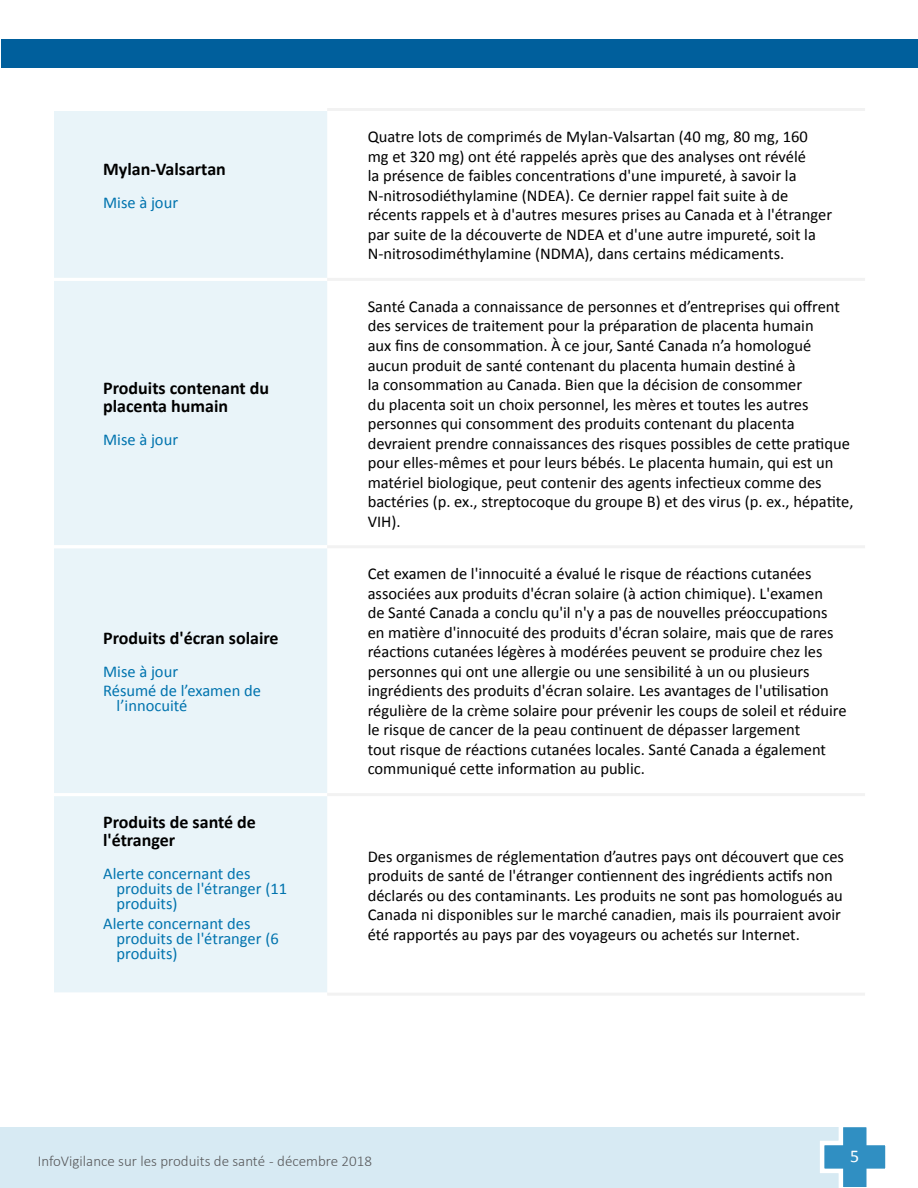
<style>
.page{position:relative;width:918px;height:1188px;background:#fff}
.page>*{position:absolute;margin:0;border:0;box-sizing:border-box;transform-origin:0 0}
.t1{font:700 18px/18px "Calibri";color:#000}
.t2{font:18px "Calibri";color:#fff}
.t3{font:16.5px/19.5px "Calibri";color:#000}
.t4{font:16.5px/15px "Calibri";color:#0073ae}
.t5{font:300 15px "Calibri";color:#58595b}
</style>
<div class="page">
<div style="left:1px;top:1127px;width:854px;height:61px;background:#d7eaf3"></div>
<hr style="left:0;top:1127px;width:1px;height:61px;background:#d7eaf3">
<svg style="left:820px;top:1127px;width:66px;height:61px"></svg>
<div style="left:1px;top:39px;width:917px;height:29px;background:#005f9c"></div>
<div style="left:54px;top:111px;width:273px;height:881px;background:#e9f4f9"></div>
<hr style="left:54px;top:545px;width:273px;height:3px;background:#fff">
<hr style="left:54px;top:793px;width:273px;height:3px;background:#fff">
<hr style="left:54px;top:278px;width:273px;height:3px;background:#fff">
<hr style="left:327px;top:545px;width:538px;height:3px;background:#f2f2f2">
<hr style="left:327px;top:108px;width:538px;height:3px;background:#f2f2f2">
<hr style="left:327px;top:793px;width:538px;height:3px;background:#f2f2f2">
<hr style="left:327px;top:993px;width:538px;height:3px;background:#f2f2f2">
<hr style="left:327px;top:278px;width:538px;height:3px;background:#f2f2f2">
<p class="t1" style="left:103px;top:160px;width:124px">Mylan-Valsartan</p>
<p class="t4" style="left:103px;top:195px;width:76px">Mise à jour</p>
<p class="t1" style="left:103px;top:379px;width:168px">Produits contenant du placenta humain</p>
<p class="t4" style="left:103px;top:432px;width:76px">Mise à jour</p>
<p class="t1" style="left:103px;top:629px;width:177px">Produits d'écran solaire</p>
<p class="t4" style="left:103px;top:662px;width:159px;line-height:19.5px">Mise à jour<br>Résumé de l’examen de</p>
<p class="t4" style="left:117px;top:698px;width:72px">l’innocuité</p>
<p class="t1" style="left:103px;top:813px;width:154px">Produits de santé de l'étranger</p>
<p class="t4" style="left:117px;top:866px;width:172px;text-indent:-13px">Alerte concernant des produits de l'étranger (11 produits)</p>
<p class="t4" style="left:117px;top:916px;width:164px;text-indent:-13px">Alerte concernant des produits de l'étranger (6 produits)</p>
<p class="t3" style="left:368px;top:127px;width:466px">Quatre lots de comprimés de Mylan-Valsartan (40 mg, 80 mg, 160 mg et 320 mg) ont été rappelés après que des analyses ont révélé<br>la présence de faibles concentrations d'une impureté, à savoir la N-nitrosodiéthylamine (NDEA). Ce dernier rappel fait suite à de récents rappels et à d'autres mesures prises au Canada et à l'étranger par suite de la découverte de NDEA et d'une autre impureté, soit la N-nitrosodiméthylamine (NDMA), dans certains médicaments.</p>
<p class="t3" style="left:368px;top:297px;width:487px">Santé Canada a connaissance de personnes et d’entreprises qui offrent des services de traitement pour la préparation de placenta humain<br>aux fins de consommation. À ce jour, Santé Canada n’a homologué aucun produit de santé contenant du placenta humain destiné à<br>la consommation au Canada. Bien que la décision de consommer<br>du placenta soit un choix personnel, les mères et toutes les autres personnes qui consomment des produits contenant du placenta devraient prendre connaissances des risques possibles de cette pratique pour elles-mêmes et pour leurs bébés. Le placenta humain, qui est un matériel biologique, peut contenir des agents infectieux comme des bactéries (p. ex., streptocoque du groupe B) et des virus (p. ex., hépatite, VIH).</p>
<p class="t3" style="left:368px;top:564px;width:480px">Cet examen de l'innocuité a évalué le risque de réactions cutanées associées aux produits d'écran solaire (à action chimique). L'examen<br>de Santé Canada a conclu qu'il n'y a pas de nouvelles préoccupations en matière d'innocuité des produits d'écran solaire, mais que de rares réactions cutanées légères à modérées peuvent se produire chez les personnes qui ont une allergie ou une sensibilité à un ou plusieurs ingrédients des produits d'écran solaire. Les avantages de l'utilisation régulière de la crème solaire pour prévenir les coups de soleil et réduire le risque de cancer de la peau continuent de dépasser largement<br>tout risque de réactions cutanées locales. Santé Canada a également communiqué cette information au public.</p>
<p class="t3" style="left:368px;top:846px;width:478px">Des organismes de réglementation d’autres pays ont découvert que ces produits de santé de l'étranger contiennent des ingrédients actifs non déclarés ou des contaminants. Les produits ne sont pas homologués au Canada ni disponibles sur le marché canadien, mais ils pourraient avoir été rapportés au pays par des voyageurs ou achetés sur Internet.</p>
<p class="t5" style="left:38px;top:1152px;width:336px">InfoVigilance sur les produits de santé - décembre 2018</p>
<p class="t2" style="left:850px;top:1144px;width:11px">5</p>
</div>
